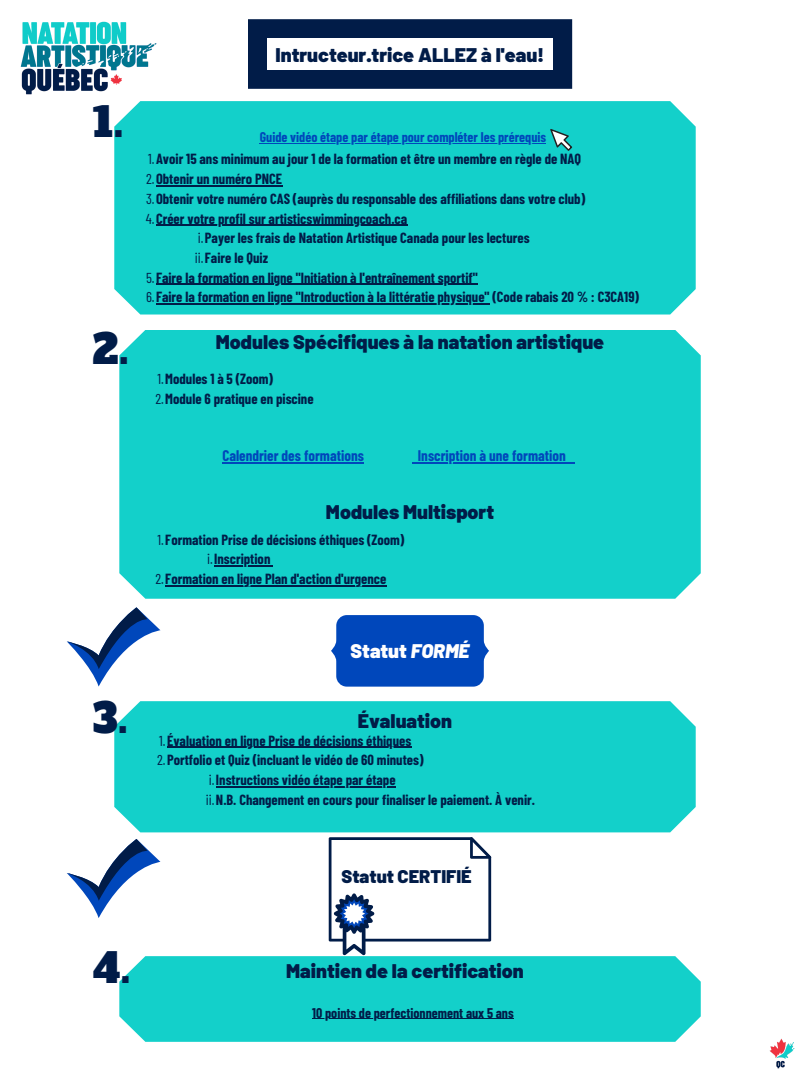
<style>
.page{position:relative;width:810px;height:1080px;background:#fff}
.page>*{position:absolute;margin:0;border:0;box-sizing:border-box;transform-origin:0 0}
.t1{font:40px "Alfa Slab One";color:#011c48}
.t2{font:900 19.75px "Barlow";color:#011c48}
.t3{font:900 19.69px "Barlow";color:#011c48}
.t4{font:900 19.69px "Barlow";color:#fff}
.t5{font:900 18.31px "Barlow";color:#011c48}
.t6{font:700 15px "Barlow Condensed";color:#0047bb}
.t7{font:700 14.38px "Barlow Condensed";color:#011c48}
.t8{font:700 13.75px "Barlow Condensed";color:#0047bb}
.t9{font:700 13.75px "Barlow Condensed";color:#011c48}
.s1{font-weight:400}
.s2{font-style:italic}
</style>
<div class="page">
<svg style="left:67px;top:607px;width:93px;height:80px"></svg>
<svg style="left:331px;top:615px;width:158px;height:72px;background:#1254bf"></svg>
<svg style="left:248px;top:19px;width:324px;height:70px;background:#0d2750"></svg>
<div style="left:267px;top:39px;width:286px;height:30px;background:#fff"></div>
<svg style="left:119px;top:956px;width:582px;height:86px;background:#22d3cd"></svg>
<hr style="left:312px;top:1018px;width:202px;height:1px;background:#011c48">
<img style="left:20px;top:21px;width:137px;height:74px">
<svg style="left:67px;top:837px;width:608px;height:179px"></svg>
<img style="left:769px;top:1038px;width:26px;height:31px">
<div style="left:119px;top:330px;width:582px;height:269px;background:#13d0ca"></div>
<hr style="left:222px;top:462px;width:142px;height:1px;background:#0047bb">
<hr style="left:418px;top:462px;width:148px;height:1px;background:#0047bb">
<hr style="left:214px;top:565px;width:56px;height:2px;background:#011c48">
<hr style="left:165px;top:585px;width:221px;height:1px;background:#011c48">
<div style="left:114px;top:701px;width:582px;height:131px;background:#13d0ca"></div>
<hr style="left:167px;top:747px;width:244px;height:1px;background:#011c48">
<hr style="left:216px;top:786px;width:180px;height:1px;background:#011c48">
<div style="left:114px;top:101px;width:582px;height:214px;background:#13d0ca"></div>
<svg style="left:550px;top:129px;width:22px;height:22px"></svg>
<hr style="left:260px;top:143px;width:286px;height:1px;background:#0047bb">
<hr style="left:156px;top:185px;width:126px;height:1px;background:#011c48">
<hr style="left:156px;top:224px;width:251px;height:2px;background:#011c48">
<hr style="left:156px;top:284px;width:322px;height:1px;background:#011c48">
<hr style="left:156px;top:303px;width:334px;height:2px;background:#011c48">
<p class="t1" style="left:93px;top:96px;width:33px">1.</p>
<p class="t1" style="left:93px;top:322px;width:38px">2.</p>
<p class="t2" style="left:276px;top:42px;width:270px">Intructeur.trice ALLEZ à l'eau!</p>
<p class="t8" style="left:260px;top:129px;width:288px">Guide vidéo étape par étape pour compléter les prérequis</p>
<p class="t7" style="left:148px;top:150px;width:434px"><span class="s1">1.</span>Avoir 15 ans minimum au jour 1 de la formation et être un membre en règle de NAQ</p>
<p class="t7" style="left:146px;top:170px;width:138px"><span class="s1">2.</span>Obtenir un numéro PNCE</p>
<p class="t7" style="left:146px;top:189px;width:441px"><span class="s1">3.</span>Obtenir votre numéro CAS (auprès du responsable des affiliations dans votre club)</p>
<p class="t7" style="left:146px;top:209px;width:263px"><span class="s1">4.</span>Créer votre profil sur artisticswimmingcoach.ca</p>
<p class="t7" style="left:198px;top:229px;width:333px"><span class="s1">i.</span>Payer les frais de Natation Artistique Canada pour les lectures</p>
<p class="t7" style="left:195px;top:249px;width:75px"><span class="s1">ii.</span>Faire le Quiz</p>
<p class="t7" style="left:146px;top:268px;width:333px"><span class="s1">5.</span>Faire la formation en ligne "Initiation à l'entraînement sportif"</p>
<p class="t7" style="left:146px;top:288px;width:495px"><span class="s1">6.</span>Faire la formation en ligne "Introduction à la littératie physique" (Code rabais 20 % : C3CA19)</p>
<p class="t3" style="left:216px;top:329px;width:390px">Modules Spécifiques à la natation artistique</p>
<p class="t7" style="left:157px;top:370px;width:117px"><span class="s1">1.</span>Modules 1 à 5 (Zoom)</p>
<p class="t7" style="left:155px;top:390px;width:160px"><span class="s1">2.</span>Module 6 pratique en piscine</p>
<p class="t6" style="left:222px;top:446px;width:143px">Calendrier des formations</p>
<p class="t6" style="left:418px;top:446px;width:150px">Inscription à une formation</p>
<p class="t3" style="left:326px;top:499px;width:170px">Modules Multisport</p>
<p class="t7" style="left:157px;top:530px;width:248px"><span class="s1">1.</span>Formation Prise de décisions éthiques (Zoom)</p>
<p class="t7" style="left:207px;top:550px;width:65px"><span class="s1">i.</span>Inscription</p>
<p class="t7" style="left:155px;top:570px;width:232px"><span class="s1">2.</span>Formation en ligne Plan d'action d'urgence</p>
<p class="t1" style="left:93px;top:691px;width:37px">3.</p>
<p class="t4" style="left:351px;top:639px;width:120px">Statut <span class="s2">FORMÉ</span></p>
<p class="t3" style="left:358px;top:708px;width:96px">Évaluation</p>
<p class="t7" style="left:159px;top:731px;width:254px"><span class="s1">1.</span>Évaluation en ligne Prise de décisions éthiques</p>
<p class="t7" style="left:157px;top:751px;width:268px"><span class="s1">2.</span>Portfolio et Quiz (incluant le vidéo de 60 minutes)</p>
<p class="t7" style="left:209px;top:771px;width:188px"><span class="s1">i.</span>Instructions vidéo étape par étape</p>
<p class="t7" style="left:206px;top:790px;width:331px"><span class="s1">ii.</span>N.B. Changement en cours pour finaliser le paiement. À venir.</p>
<p class="t5" style="left:342px;top:864px;width:132px">Statut CERTIFIÉ</p>
<p class="t1" style="left:93px;top:941px;width:39px">4.</p>
<p class="t3" style="left:286px;top:959px;width:239px">Maintien de la certification</p>
<p class="t9" style="left:312px;top:1004px;width:203px">10 points de perfectionnement aux 5 ans</p>
</div>
